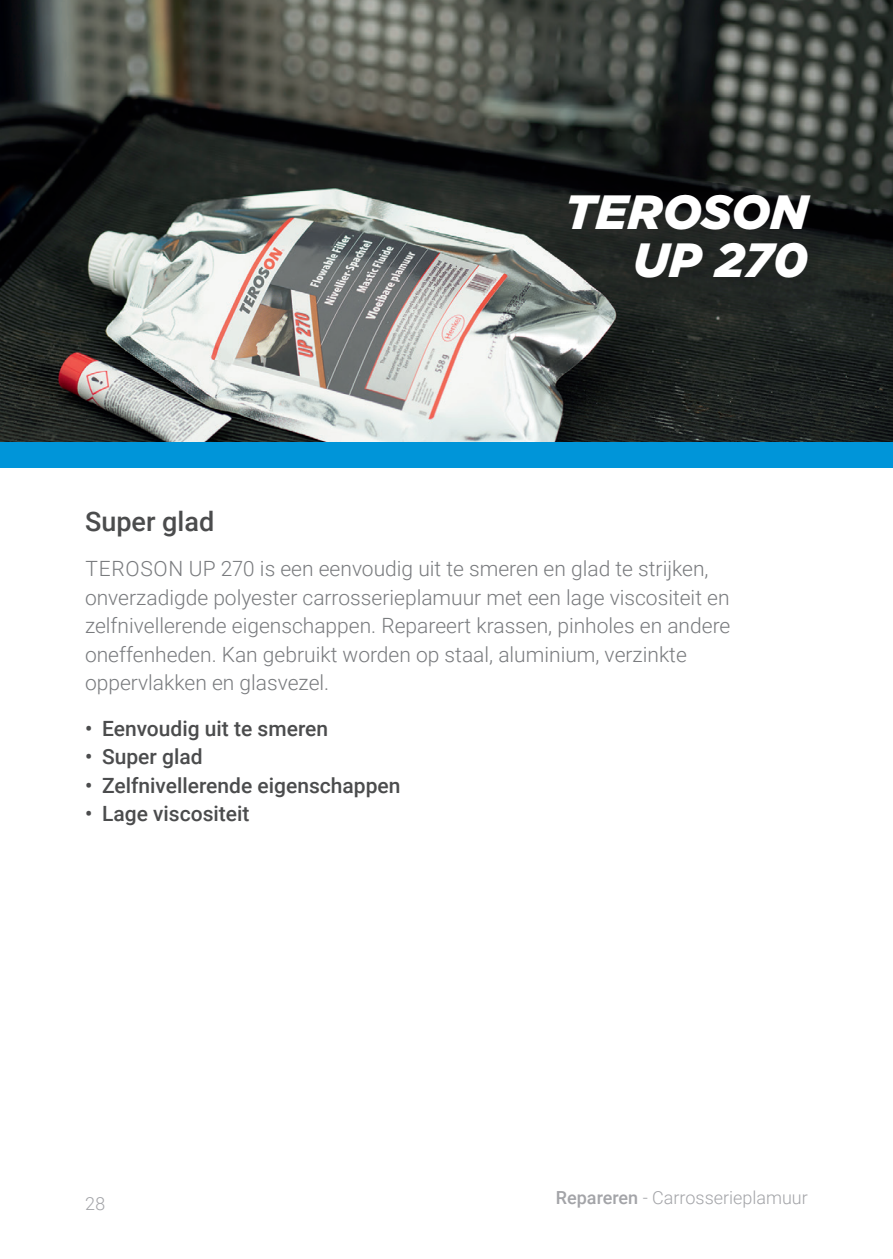
<style>
.page{position:relative;width:893px;height:1259px;background:#fff}
.page>*{position:absolute;margin:0;border:0;box-sizing:border-box;transform-origin:0 0}
.t1{font:italic 900 48px/48px "Gotham";color:#fff;text-align:right}
.t2{font:500 27px "Roboto";color:#4b4c4d}
.t3{font:300 21px/28.5px "Roboto";color:#797b7e}
.t4{font:500 21px "Roboto";color:#4b4c4d}
.t5{font:300 18px "Roboto";color:#a3a4a8}
.s1{font-weight:500}
</style>
<div class="page">
<img style="left:0;top:0;width:893px;height:442px">
<div style="left:0;top:442px;width:893px;height:26px;background:#0095d9"></div>
<div style="left:531px;top:178px;width:291px;height:138px;background:#231f20;opacity:.4"></div>
<h1 class="t1" style="left:565px;top:188px;width:245px">TEROSON<br>UP 270</h1>
<p class="t2" style="left:85px;top:502px;width:131px">Super glad</p>
<p class="t3" style="left:85px;top:554px;width:647px">TEROSON UP 270 is een eenvoudig uit te smeren en glad te strijken, onverzadigde polyester carrosserieplamuur met een lage viscositeit en zelfnivellerende eigenschappen. Repareert krassen, pinholes en andere oneffenheden. Kan gebruikt worden op staal, aluminium, verzinkte oppervlakken en glasvezel.</p>
<p class="t4" style="left:85px;top:713px;width:245px">• Eenvoudig uit te smeren</p>
<p class="t4" style="left:85px;top:742px;width:119px">• Super glad</p>
<p class="t4" style="left:85px;top:770px;width:317px">• Zelfnivellerende eigenschappen</p>
<p class="t4" style="left:85px;top:799px;width:166px">• Lage viscositeit</p>
<p class="t5" style="left:85px;top:1190px;width:22px">28</p>
<p class="t5" style="left:556px;top:1185px;width:253px"><span class="s1">Repareren</span> - Carrosserieplamuur</p>
</div>
